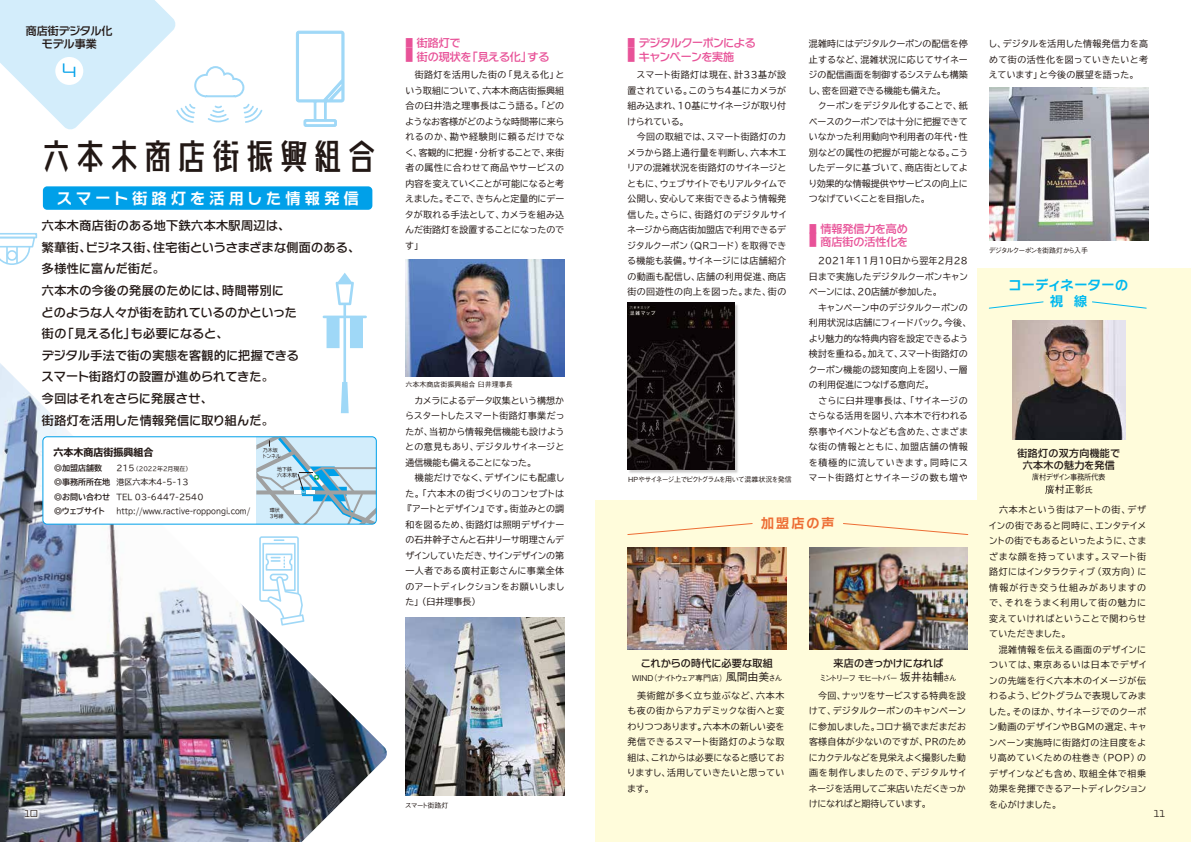
<style>
.page{position:relative;width:1191px;height:842px;background:#fff}
.page>*{position:absolute;margin:0;border:0;box-sizing:border-box;transform-origin:0 0}
.t1{font:39px "Kaiso Next B";letter-spacing:-.13em;color:#221815}
.t2{font:19.3px "Elevon Zero G";color:#00a0e9}
.t3{font:700 15px "Shin Go Pro De";letter-spacing:.295em;color:#fff}
.t4{font:700 13px "Typelabo N Std De";letter-spacing:.04em;color:#00b9ef}
.t5{font:700 13px "Shin Go Pro De";color:#ed6d34}
.t6{font:700 13px "Shin Go Pro De";color:#00b9ef}
.t7{font:500 12px/21.6px "Shin Go Pro";letter-spacing:.04em;color:#221815}
.t8{font:500 12px/21.6px "Typelabo N Std";color:#221815}
.t9{font:500 12px "Typelabo N Std";letter-spacing:.02em;color:#221815}
.t10{font:500 11px "Shin Go Pro";color:#e85298}
.t11{font:500 11px "Typelabo N Std";letter-spacing:-.04em;color:#e85298}
.t12{font:500 11px "Shin Go Pro";color:#e85298;scale:.7 1}
.t13{font:500 11px "Shin Go Pro";color:#221815}
.t14{font:500 11px "Typelabo N Std";color:#221815}
.t15{font:500 10px "Typelabo N Std";letter-spacing:-.005em;color:#221815}
.t16{font:500 10px/12px "Shin Go Pro";letter-spacing:.03em;color:#221815;text-align:center}
.t17{font:700 expanded 10px "TBUD Go Std";color:#221815}
.t18{font:500 10px "Gothic BBB Pro";color:#221815}
.t19{font:10px "Elevon Zero G";color:#221815}
.t20{font:9px/15.5px "TBUD Go Std";letter-spacing:.005em;color:#221815}
.t21{font:9px/15.5px "TBUD Go Std";letter-spacing:.035em;color:#221815}
.t22{font:8px/14.5px "TBUD Go Std";color:#221815}
.t23{font:700 8px/14.5px "TBUD Go Std";color:#221815}
.t24{font:500 8px "Gothic BBB Pro";letter-spacing:-.215em;color:#221815}
.t25{font:500 8px "Gothic BBB Pro";letter-spacing:-.225em;color:#221815}
.t26{font:500 8px "Gothic BBB Pro";letter-spacing:-.075em;color:#221815;scale:.91 1}
.t27{font:500 7px "Gothic BBB Pro";letter-spacing:-.115em;color:#221815}
.t28{font:500 7px "Gothic BBB Pro";letter-spacing:-.15em;color:#221815}
.t29{font:500 7px "Gothic BBB Pro";color:#221815}
.t30{font:500 7px "Gothic BBB Pro";letter-spacing:-.12em;color:#221815}
.t31{font:6px "TBUD Go Std";color:#221815}
.t32{font:5px/6px "TBUD Go Std";color:#221815}
.s1{font-family:"Typelabo N Std"}
.s2{font-family:"Shin Go Pro"}
.s3{font-family:"Typelabo N Std De"}
.s4{font-size:8px}
.s5{font-size:16.5px}
.s6{font-family:"Shin Go Pro";font-size:16.5px}
.s7{font-size:11px}
</style>
<div class="page">
<div style="left:595px;top:501px;width:596px;height:341px;background:#fffcdb"></div>
<div style="left:977px;top:268px;width:214px;height:448px;background:#fffcdb"></div>
<svg style="left:462px;top:566px;width:8px;height:9px"></svg>
<img style="left:0;top:363px;width:387px;height:479px">
<div style="left:43px;top:437px;width:333px;height:87px;background:#fff;border-radius:4px"></div>
<svg style="left:256px;top:438px;width:120px;height:86px;background:#b8d7e7"></svg>
<div style="left:43px;top:436px;width:334px;height:88px;border:1px solid #00a0e9;border-radius:4px"></div>
<img style="left:627px;top:548px;width:159px;height:101px">
<img style="left:809px;top:548px;width:158px;height:101px">
<div style="left:43px;top:186px;width:329px;height:24px;background:#00a0e9;border-radius:4px"></div>
<img style="left:405px;top:259px;width:159px;height:117px">
<img style="left:405px;top:618px;width:159px;height:178px">
<img style="left:989px;top:87px;width:159px;height:154px">
<img style="left:1012px;top:320px;width:113px;height:119px">
<svg style="left:988px;top:301px;width:56px;height:8px"></svg>
<svg style="left:1092px;top:301px;width:55px;height:8px"></svg>
<svg style="left:627px;top:523px;width:126px;height:12px"></svg>
<svg style="left:843px;top:523px;width:126px;height:12px"></svg>
<svg style="left:323px;top:273px;width:44px;height:140px"></svg>
<svg style="left:296px;top:31px;width:48px;height:96px"></svg>
<svg style="left:259px;top:536px;width:45px;height:89px"></svg>
<svg style="left:0;top:0;width:262px;height:130px"></svg>
<svg style="left:0;top:233px;width:37px;height:32px"></svg>
<svg style="left:1032px;top:473px;width:6px;height:7px"></svg>
<svg style="left:1045px;top:485px;width:9px;height:9px"></svg>
<img style="left:627px;top:302px;width:111px;height:171px">
<img style="left:628px;top:303px;width:107px;height:167px">
<img style="left:0;top:772px;width:75px;height:70px">
<p class="t13" style="left:26px;top:22px;width:88px">商店街<span class="s1">デジタル</span>化</p>
<p class="t14" style="left:42px;top:36px;width:56px">モデル<span class="s2">事業</span></p>
<h2 class="t2" style="left:62px;top:60px;width:16px">4</h2>
<h1 class="t1" style="left:37px;top:137px;width:346px">六本木商店街振興組合</h1>
<h3 class="t3" style="left:57px;top:186px;width:303px"><span class="s3">スマート</span>街路灯<span class="s3">を</span>活用<span class="s3">した</span>情報発信</h3>
<h3 class="t7" style="left:42px;top:213px;width:250px">六本木商店街<span class="s1">のある</span>地下鉄六本木駅周辺<span class="s1">は</span>、</h3>
<h3 class="t8" style="left:42px;top:235px;width:320px"><span class="s2">繁華街、</span>ビジネス<span class="s2">街、住宅街</span>というさまざまな<span class="s2">側面</span>のある<span class="s2">、</span></h3>
<h3 class="t7" style="left:42px;top:256px;width:243px">多様性<span class="s1">に</span>富<span class="s1">んだ</span>街<span class="s1">だ</span>。<br>六本木<span class="s1">の</span>今後<span class="s1">の</span>発展<span class="s1">のためには</span>、時間帯別<span class="s1">に</span></h3>
<h3 class="t9" style="left:42px;top:303px;width:257px">どのような<span class="s2">人々</span>が<span class="s2">街</span>を<span class="s2">訪</span>れているのかといった</h3>
<h3 class="t7" style="left:42px;top:321px;width:188px">街<span class="s1">の</span>「見<span class="s1">える</span>化」<span class="s1">も</span>必要<span class="s1">になると</span>、</h3>
<h3 class="t8" style="left:41px;top:343px;width:259px">デジタル<span class="s2">手法</span>で<span class="s2">街</span>の<span class="s2">実態</span>を<span class="s2">客観的</span>に<span class="s2">把握</span>できるスマート<span class="s2">街路灯</span>の<span class="s2">設置</span>が<span class="s2">進</span>められてきた<span class="s2">。<br>今回</span>はそれをさらに<span class="s2">発展</span>させ<span class="s2">、</span></h3>
<h3 class="t7" style="left:42px;top:408px;width:233px">街路灯<span class="s1">を</span>活用<span class="s1">した</span>情報発信<span class="s1">に</span>取<span class="s1">り</span>組<span class="s1">んだ</span>。</h3>
<p class="t17" style="left:53px;top:446px;width:102px">六本木商店街振興組合</p>
<p class="t23" style="left:54px;top:461px;width:57px">◎加盟店舗数◎事務所所在地◎お問い合わせ◎ウェブサイト</p>
<p class="t31" style="left:116px;top:464px;width:77px"><span class="s4">215</span>（2022年2月現在）</p>
<p class="t22" style="left:116px;top:475px;width:135px">港区六本木4-5-13<br>TEL 03-6447-2540 http://www.ractive-roppongi.com/</p>
<p class="t32" style="left:262px;top:447px;width:20px">乃木坂トンネル</p>
<p class="t32" style="left:277px;top:466px;width:21px">地下鉄六本木駅</p>
<p class="t32" style="left:270px;top:507px;width:15px">環状<br>3号線</p>
<p class="t12" style="left:405px;top:34px;width:80px">■ 街路灯<span class="s1">で</span></p>
<p class="t10" style="left:405px;top:47px;width:145px"><span class="s5">■</span> 街<span class="s1">の</span>現状<span class="s1">を</span>「見<span class="s1">える</span>化」<span class="s1">する</span></p>
<p class="t20" style="left:405px;top:67px;width:161px;text-align:justify">　街路灯を活用した街の「見える化」という取組について、六本木商店街振興組合の臼井浩之理事長はこう語る。「どのようなお客様がどのような時間帯に来られるのか、勘や経験則に頼るだけでなく、客観的に把握・分析することで、来街者の属性に合わせて商品やサービスの内容を変えていくことが可能になると考えました。そこで、きちんと定量的にデータが取れる手法として、カメラを組み込んだ街路灯を設置することになったのです」</p>
<p class="t29" style="left:405px;top:379px;width:109px">六本木商店街振興組合 臼井理事長</p>
<p class="t20" style="left:403px;top:393px;width:163px">　カメラによるデータ収集という構想からスタートしたスマート街路灯事業だったが、当初から情報発信機能も設けようとの意見もあり、デジタルサイネージと通信機能も備えることになった。<br>　機能だけでなく、デザインにも配慮した。「六本木の街づくりのコンセプトは『アートとデザイン』です。街並みとの調和を図るため、街路灯は照明デザイナーの石井幹子さんと石井リーサ明理さんデザインしていただき、サインデザインの第一人者である　村正彰さんに事業全体のアートディレクションをお願いしました」（臼井理事長）</p>
<p class="t30" style="left:405px;top:799px;width:45px">スマート街路灯</p>
<p class="t11" style="left:627px;top:35px;width:130px"><span class="s2">■</span> デジタルクーポンによる</p>
<p class="t11" style="left:627px;top:48px;width:108px"><span class="s6">■</span> キャンペーンを<span class="s2">実施</span></p>
<p class="t20" style="left:626px;top:67px;width:162px">　スマート街路灯は現在、計33基が設置されている。このうち4基にカメラが組み込まれ、10基にサイネージが取り付けられている。<br>　今回の取組では、スマート街路灯のカメラから路上通行量を判断し、六本木エリアの混雑状況を街路灯のサイネージとともに、ウェブサイトでもリアルタイムで公開し、安心して来街できるよう情報発信した。さらに、街路灯のデジタルサイネージから商店街加盟店で利用できるデジタルクーポン（QRコード）を取得できる機能も装備。サイネージには店舗紹介の動画も配信し、店舗の利用促進、商店街の回遊性の向上を図った。また、街の</p>
<p class="t27" style="left:628px;top:474px;width:165px">HPやサイネージ上でピクトグラムを用いて混雑状況を発信</p>
<p class="t20" style="left:808px;top:36px;width:161px">混雑時にはデジタルクーポンの配信を停止するなど、混雑状況に応じてサイネージの配信画面を制御するシステムも構築し、密を回避できる機能も備えた。<br>　クーポンをデジタル化することで、紙ベースのクーポンでは十分に把握できていなかった利用動向や利用者の年代・性別などの属性の把握が可能となる。こうしたデータに基づいて、商店街としてより効果的な情報提供やサービスの向上につなげていくことを目指した。</p>
<p class="t12" style="left:809px;top:220px;width:143px">■ 情報発信力<span class="s1">を</span>高<span class="s1">め</span></p>
<p class="t10" style="left:809px;top:233px;width:100px"><span class="s5">■</span> 商店街<span class="s1">の</span>活性化<span class="s1">を</span></p>
<p class="t20" style="left:808px;top:253px;width:164px">　2021年11月10日から翌年2月28日まで実施したデジタルクーポンキャンペーンには、20店舗が参加した。<br>　キャンペーン中のデジタルクーポンの利用状況は店舗にフィードバック。今後、より魅力的な特典内容を設定できるよう検討を重ねる。加えて、スマート街路灯のクーポン機能の認知度向上を図り、一層の利用促進につなげる意向だ。<br>　さらに臼井理事長は、「サイネージのさらなる活用を図り、六本木で行われる祭事やイベントなども含めた、さまざまな街の情報とともに、加盟店舗の情報を積極的に流していきます。同時にスマート街路灯とサイネージの数も増や</p>
<h3 class="t5" style="left:761px;top:512px;width:75px">加盟店<span class="s3">の</span>声</h3>
<p class="t15" style="left:641px;top:655px;width:133px">これからの<span class="s2">時代</span>に<span class="s2">必要</span>な<span class="s2">取組</span></p>
<p class="t24" style="left:631px;top:671px;width:152px">ＷＩＮＤ（ナイトウェア専門店）<span class="s7">風間由美</span>さん</p>
<p class="t15" style="left:833px;top:655px;width:111px"><span class="s2">来店</span>のきっかけになれば</p>
<p class="t25" style="left:819px;top:671px;width:139px">ミントリーフ モヒートバー <span class="s7">坂井祐輔</span>さん</p>
<p class="t20" style="left:627px;top:687px;width:159px;text-align:justify">　美術館が多く立ち並ぶなど、六本木も夜の街からアカデミックな街へと変わりつつあります。六本木の新しい姿を発信できるスマート街路灯のような取組は、これからは必要になると感じておりますし、活用していきたいと思っています。</p>
<p class="t20" style="left:808px;top:687px;width:160px">　今回、ナッツをサービスする特典を設けて、デジタルクーポンのキャンペーンに参加しました。コロナ禍でまだまだお客様自体が少ないのですが、PRのためにカクテルなどを見栄えよく撮影した動画を制作しましたので、デジタルサイネージを活用してご来店いただくきっかけになればと期待しています。</p>
<p class="t20" style="left:988px;top:36px;width:161px;text-align:justify">し、デジタルを活用した情報発信力を高めて街の活性化を図っていきたいと考えています」と今後の展望を語った。</p>
<p class="t28" style="left:989px;top:244px;width:101px">デジタルクーポンを街路灯から入手</p>
<h3 class="t4" style="left:1008px;top:276px;width:121px">コーディネーターの</h3>
<h3 class="t6" style="left:1050px;top:290px;width:38px">視 線</h3>
<p class="t16" style="left:1017px;top:446px;width:104px">街路灯<span class="s1">の</span>双方向機能<span class="s1">で</span>六本木<span class="s1">の</span>魅力<span class="s1">を</span>発信</p>
<p class="t26" style="left:1032px;top:470px;width:82px">　村デザイン事務所代表</p>
<p class="t18" style="left:1044px;top:482px;width:49px">　村正彰<span class="s4">氏</span></p>
<p class="t21" style="left:988px;top:502px;width:160px">　六本木という街はアートの街、デザインの街であると同時に、エンタテイメントの街でもあるといったように、さまざまな顔を持っています。スマート街路灯にはインタラクティブ（双方向）に情報が行き交う仕組みがありますので、それをうまく利用して街の魅力に変えていければということで関わらせていただきました。<br>　混雑情報を伝える画面のデザインについては、東京あるいは日本でデザインの先端を行く六本木のイメージが伝わるよう、ピクトグラムで表現してみました。そのほか、サイネージでのクーポン動画のデザインやＢＧＭの選定、キャンペーン実施時に街路灯の注目度をより高めていくための柱巻き（ＰＯＰ）のデザインなども含め、取組全体で相乗効果を発揮できるアートディレクションを心がけました。</p>
<p class="t19" style="left:25px;top:808px;width:15px">10</p>
<p class="t19" style="left:1153px;top:808px;width:13px">11</p>
</div>
